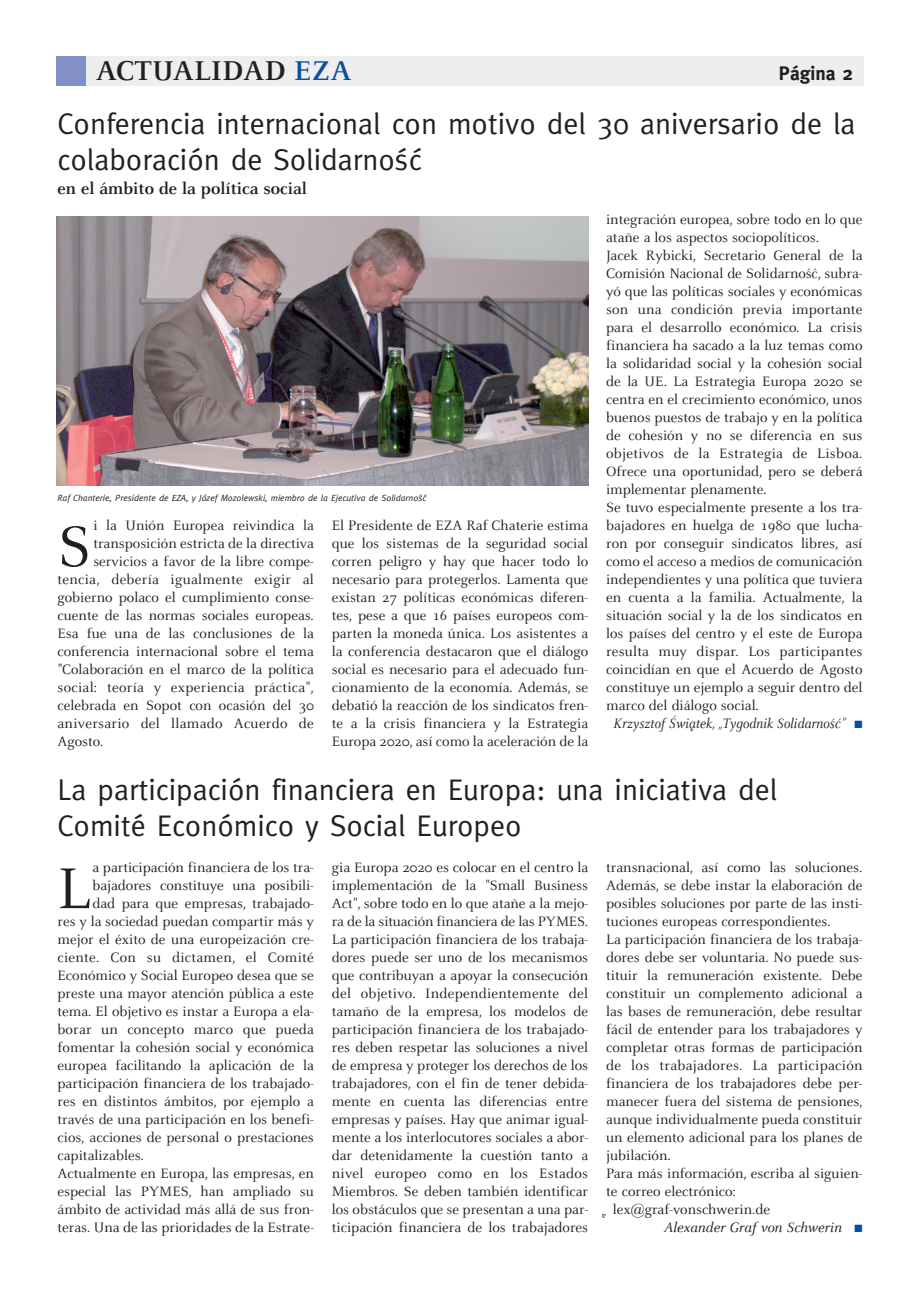
<style>
.page{position:relative;width:920px;height:1290px;background:#fff}
.page>*{position:absolute;margin:0;border:0;box-sizing:border-box;transform-origin:0 0}
.t1{font:63.45px "Celeste";color:#231f20}
.t2{font:30px/36px "Meta";color:#231f20}
.t3{font:700 30px "Celeste";color:#231f20}
.t4{font:700 19.5px "Meta";color:#231f20}
.t5{font:700 18px "Celeste";color:#231f20}
.t6{font:15px/18px "Celeste";color:#231f20;text-align:justify}
.t7{font:15px "Celeste";letter-spacing:.02em;color:#231f20}
.t8{font:italic 15px/18px "Celeste";color:#231f20}
.t9{font:italic 15px "Celeste";color:#231f20;scale:.9 1}
.t10{font:9.3px "Celeste";color:#231f20}
.t11{font:italic 9px "Meta";color:#231f20}
.s1{color:#0d4da1}
.s2{font-family:"Lucida Grande"}
.s3{font-style:normal}
</style>
<div class="page">
<div style="left:56px;top:56px;width:808px;height:29px;background:#eeeeef"></div>
<div style="left:56px;top:56px;width:29px;height:29px;background:#838fc7"></div>
<img style="left:56px;top:217px;width:533px;height:269px">
<h2 class="t3" style="left:96px;top:52px;width:258px">ACTUALIDAD <span class="s1">EZA</span></h2>
<h3 class="t4" style="left:779px;top:62px;width:76px">Página 2</h3>
<h2 class="t2" style="left:58px;top:106px;width:799px">Conferencia internacional con motivo del 30 aniversario de la colaboración de Solidarnos´c´</h2>
<p class="t5" style="left:58px;top:177px;width:251px">en el ámbito de la política social</p>
<p class="t11" style="left:58px;top:492px;width:370px">Raf Chanterie, Presidente de EZA, y Józef Mozolewski, miembro de la Ejecutiva de Solidarnos´c´</p>
<h1 class="t1" style="left:58px;top:507px;width:36px">S</h1>
<p class="t6" style="left:93px;top:516px;width:222px">i la Unión Europea reivindica la</p>
<p class="t6" style="left:93px;top:534px;width:222px">transposición estricta de la directiva</p>
<p class="t6" style="left:93px;top:552px;width:222px">servicios a favor de la libre compe-</p>
<p class="t7" style="left:58px;top:570px;width:258px">tencia, debería igualmente exigir al</p>
<p class="t6" style="left:58px;top:588px;width:258px">gobierno polaco el cumplimiento conse-</p>
<p class="t6" style="left:58px;top:606px;width:258px">cuente de las normas sociales europeas.</p>
<p class="t6" style="left:58px;top:624px;width:258px">Esa fue una de las conclusiones de la</p>
<p class="t6" style="left:58px;top:642px;width:258px">conferencia internacional sobre el tema</p>
<p class="t6" style="left:58px;top:660px;width:258px">"Colaboración en el marco de la política</p>
<p class="t7" style="left:58px;top:678px;width:258px">social: teoría y experiencia práctica",</p>
<p class="t6" style="left:58px;top:696px;width:258px">celebrada en Sopot con ocasión del 30</p>
<p class="t7" style="left:58px;top:714px;width:258px">aniversario del llamado Acuerdo de</p>
<p class="t6" style="left:58px;top:732px;width:47px">Agosto.</p>
<p class="t6" style="left:332px;top:516px;width:258px">El Presidente de EZA Raf Chaterie estima que los sistemas de la seguridad social corren peligro y hay que hacer todo lo necesario para protegerlos. Lamenta que existan 27 políticas económicas diferen&shy;tes, pese a que 16 países europeos com&shy;parten la moneda única. Los asistentes a la conferencia destacaron que el diálogo social es necesario para el adecuado fun&shy;cionamiento de la economía. Además, se debatió la reacción de los sindicatos fren&shy;te a la crisis financiera y la Estrategia Europa 2020, así como la aceleración de la</p>
<p class="t6" style="left:606px;top:210px;width:258px">integración europea, sobre todo en lo que</p>
<p class="t6" style="left:606px;top:228px;width:214px">atañe a los aspectos sociopolíticos.</p>
<p class="t6" style="left:606px;top:246px;width:258px">Jacek Rybicki, Secretario General de la</p>
<p class="t6" style="left:606px;top:264px;width:258px">Comisión Nacional de Solidarnos´c´, subra-</p>
<p class="t6" style="left:606px;top:282px;width:258px">yó que las políticas sociales y económicas</p>
<p class="t6" style="left:606px;top:300px;width:258px">son una condición previa importante</p>
<p class="t6" style="left:606px;top:318px;width:258px">para el desarrollo económico. La crisis</p>
<p class="t6" style="left:606px;top:336px;width:258px">financiera ha sacado a la luz temas como</p>
<p class="t6" style="left:606px;top:354px;width:258px">la solidaridad social y la cohesión social</p>
<p class="t6" style="left:606px;top:372px;width:258px">de la UE. La Estrategia Europa 2020 se</p>
<p class="t6" style="left:606px;top:390px;width:258px">centra en el crecimiento económico, unos</p>
<p class="t6" style="left:606px;top:408px;width:258px">buenos puestos de trabajo y en la política</p>
<p class="t6" style="left:606px;top:426px;width:258px">de cohesión y no se diferencia en sus</p>
<p class="t7" style="left:606px;top:444px;width:258px">objetivos de la Estrategia de Lisboa.</p>
<p class="t6" style="left:606px;top:462px;width:258px">Ofrece una oportunidad, pero se deberá</p>
<p class="t6" style="left:606px;top:480px;width:162px">implementar plenamente.</p>
<p class="t6" style="left:606px;top:498px;width:258px">Se tuvo especialmente presente a los tra-</p>
<p class="t6" style="left:606px;top:516px;width:258px">bajadores en huelga de 1980 que lucha-</p>
<p class="t6" style="left:606px;top:534px;width:258px">ron por conseguir sindicatos libres, así</p>
<p class="t6" style="left:606px;top:552px;width:258px">como el acceso a medios de comunicación</p>
<p class="t6" style="left:606px;top:570px;width:258px">independientes y una política que tuviera</p>
<p class="t6" style="left:606px;top:588px;width:258px">en cuenta a la familia. Actualmente, la</p>
<p class="t6" style="left:606px;top:606px;width:258px">situación social y la de los sindicatos en</p>
<p class="t6" style="left:606px;top:624px;width:258px">los países del centro y el este de Europa</p>
<p class="t6" style="left:606px;top:642px;width:258px">resulta muy dispar. Los participantes</p>
<p class="t6" style="left:606px;top:660px;width:258px">coincidían en que el Acuerdo de Agosto</p>
<p class="t6" style="left:606px;top:678px;width:258px">constituye un ejemplo a seguir dentro del</p>
<p class="t6" style="left:606px;top:696px;width:154px">marco del diálogo social.</p>
<p class="t9" style="left:614px;top:714px;width:278px">Krzysztof S´wia<span class="s2">̧</span>tek, „Tygodnik Solidarno´cs´” <span class="s1">■</span></p>
<h2 class="t2" style="left:58px;top:772px;width:721px">La participación financiera en Europa: una iniciativa del<br>Comité Económico y Social Europeo</h2>
<h1 class="t1" style="left:58px;top:849px;width:35px">L</h1>
<p class="t6" style="left:92px;top:858px;width:223px">a participación financiera de los tra-</p>
<p class="t6" style="left:332px;top:858px;width:258px">gia Europa 2020 es colocar en el centro la implementación de la "Small Business Act", sobre todo en lo que atañe a la mejo&shy;ra de la situación financiera de las PYMES.<br>La participación financiera de los trabaja&shy;dores puede ser uno de los mecanismos que contribuyan a apoyar la consecución del objetivo. Independientemente del tamaño de la empresa, los modelos de participación financiera de los trabajado&shy;res deben respetar las soluciones a nivel de empresa y proteger los derechos de los trabajadores, con el fin de tener debida&shy;mente en cuenta las diferencias entre empresas y países. Hay que animar igual&shy;mente a los interlocutores sociales a abor&shy;dar detenidamente la cuestión tanto a nivel europeo como en los Estados Miembros. Se deben también identificar los obstáculos que se presentan a una par&shy;ticipación financiera de los trabajadores</p>
<p class="t6" style="left:606px;top:858px;width:258px;text-align:left">transnacional, así como las soluciones.<br>Además, se debe instar la elaboración de posibles soluciones por parte de las insti&shy;tuciones europeas correspondientes.<br>La participación financiera de los trabaja&shy;dores debe ser voluntaria. No puede sus&shy;tituir la remuneración existente. Debe constituir un complemento adicional a las bases de remuneración, debe resultar fácil de entender para los trabajadores y completar otras formas de participación de los trabajadores. La participación financiera de los trabajadores debe per&shy;manecer fuera del sistema de pensiones, aunque individualmente pueda constituir un elemento adicional para los planes de jubilación.<br>Para más información, escriba al siguien&shy;te correo electrónico:</p>
<p class="t6" style="left:92px;top:876px;width:223px">bajadores constituye una posibili-</p>
<p class="t6" style="left:92px;top:894px;width:223px">dad para que empresas, trabajado-</p>
<p class="t6" style="left:58px;top:912px;width:258px">res y la sociedad puedan compartir más y</p>
<p class="t6" style="left:58px;top:930px;width:258px">mejor el éxito de una europeización cre-</p>
<p class="t7" style="left:58px;top:948px;width:258px">ciente. Con su dictamen, el Comité</p>
<p class="t6" style="left:58px;top:966px;width:258px">Económico y Social Europeo desea que se</p>
<p class="t6" style="left:58px;top:984px;width:258px">preste una mayor atención pública a este</p>
<p class="t6" style="left:58px;top:1002px;width:258px">tema. El objetivo es instar a Europa a ela-</p>
<p class="t6" style="left:58px;top:1020px;width:258px">borar un concepto marco que pueda</p>
<p class="t6" style="left:58px;top:1038px;width:258px">fomentar la cohesión social y económica</p>
<p class="t6" style="left:58px;top:1056px;width:258px">europea facilitando la aplicación de la</p>
<p class="t6" style="left:58px;top:1074px;width:258px">participación financiera de los trabajado-</p>
<p class="t6" style="left:58px;top:1092px;width:258px">res en distintos ámbitos, por ejemplo a</p>
<p class="t6" style="left:58px;top:1110px;width:258px">través de una participación en los benefi-</p>
<p class="t6" style="left:58px;top:1128px;width:258px">cios, acciones de personal o prestaciones</p>
<p class="t6" style="left:58px;top:1146px;width:88px">capitalizables.</p>
<p class="t6" style="left:58px;top:1164px;width:258px">Actualmente en Europa, las empresas, en</p>
<p class="t6" style="left:58px;top:1182px;width:258px">especial las PYMES, han ampliado su</p>
<p class="t6" style="left:58px;top:1200px;width:258px">ámbito de actividad más allá de sus fron-</p>
<p class="t6" style="left:58px;top:1218px;width:258px">teras. Una de las prioridades de la Estrate-</p>
<p class="t10" style="left:606px;top:1223px;width:6px;rotate:-180deg">a</p>
<p class="t8" style="left:664px;top:1200px;width:200px;text-indent:-51px"><span class="s3">lex@graf-vonschwerin.de<br></span>Alexander Graf von Schwerin <span class="s1">■</span></p>
</div>
